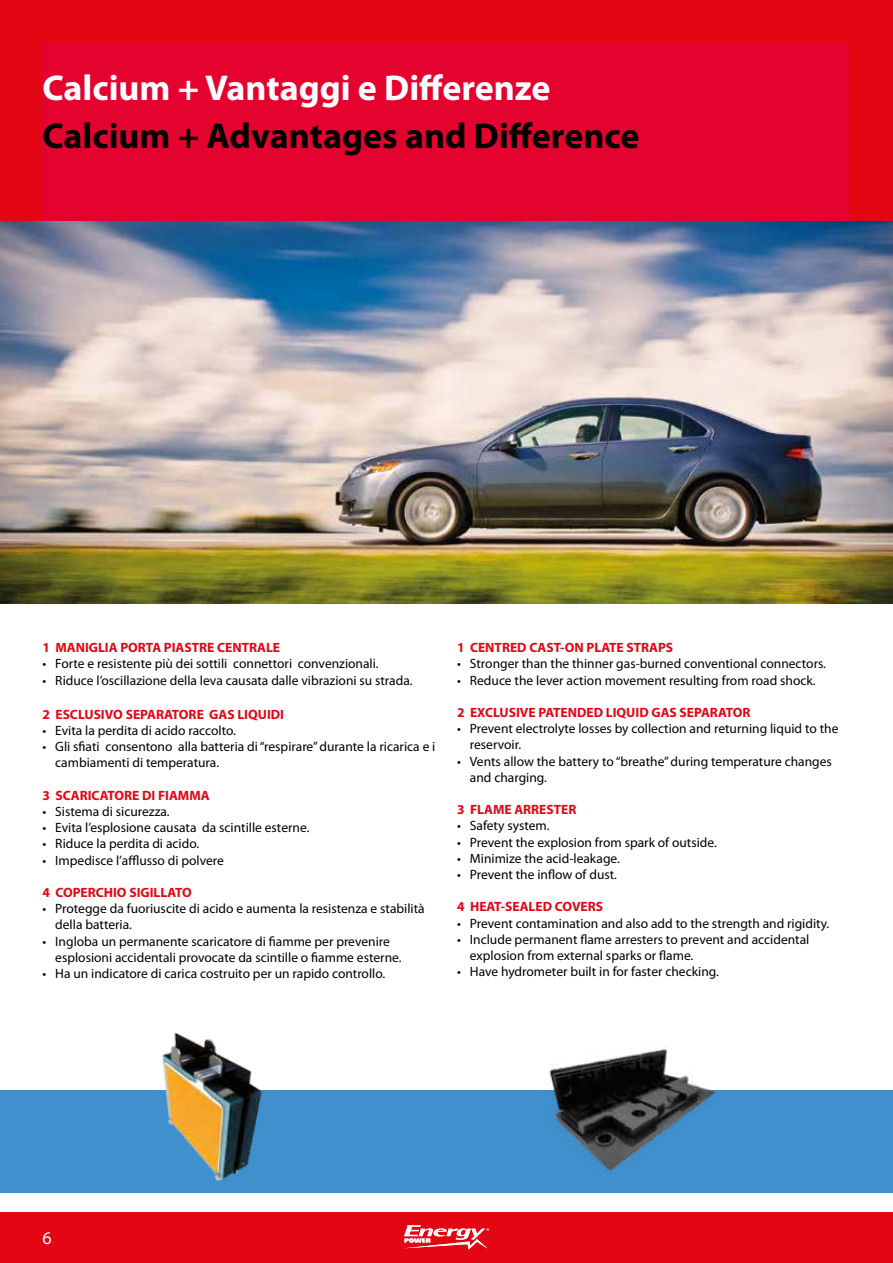
<style>
.page{position:relative;width:893px;height:1263px;background:#fff}
.page>*{position:absolute;margin:0;border:0;box-sizing:border-box;transform-origin:0 0}
.t1{font:700 36px "Myriad Pro";color:#000}
.t2{font:700 36px "Myriad Pro";color:#fff}
.t3{font:18px "Myriad Pro";color:#fff}
.t4{font:13.5px/16.2px "Myriad Pro";color:#000}
.t5{font:700 13.5px "Myriad Pro";color:#e30613}
</style>
<div class="page">
<div style="left:0;top:0;width:893px;height:221px;background:#e30613"></div>
<img style="left:0;top:221px;width:893px;height:383px">
<div style="left:0;top:1091px;width:893px;height:102px;background:#4090ce"></div>
<div style="left:43px;top:43px;width:807px;height:178px;background:#e4032e"></div>
<img style="left:153px;top:1032px;width:115px;height:149px">
<img style="left:540px;top:1047px;width:179px;height:124px">
<div style="left:0;top:1212px;width:893px;height:51px;background:#e30613"></div>
<svg style="left:404px;top:1225px;width:85px;height:24px"></svg>
<h1 class="t2" style="left:43px;top:64px;width:509px">Calcium + Vantaggi e Differenze</h1>
<h1 class="t1" style="left:43px;top:112px;width:598px">Calcium + Advantages and Difference</h1>
<p class="t5" style="left:43px;top:639px;width:239px">1 MANIGLIA PORTA PIASTRE CENTRALE</p>
<p class="t4" style="left:43px;top:656px;width:338px">• Forte e resistente più dei sottili connettori convenzionali.</p>
<p class="t4" style="left:43px;top:672px;width:372px">• Riduce l’oscillazione della leva causata dalle vibrazioni su strada.</p>
<p class="t5" style="left:43px;top:705px;width:243px">2 ESCLUSIVO SEPARATORE GAS LIQUIDI</p>
<p class="t4" style="left:43px;top:722px;width:195px">• Evita la perdita di acido raccolto.</p>
<p class="t4" style="left:55px;top:738px;width:382px;text-indent:-13px">• Gli sfiati consentono alla batteria di “respirare” durante la ricarica e i cambiamenti di temperatura.</p>
<p class="t5" style="left:43px;top:786px;width:169px">3 SCARICATORE DI FIAMMA</p>
<p class="t4" style="left:43px;top:803px;width:129px">• Sistema di sicurezza.</p>
<p class="t4" style="left:43px;top:819px;width:268px">• Evita l’esplosione causata da scintille esterne.</p>
<p class="t4" style="left:43px;top:836px;width:158px">• Riduce la perdita di acido.</p>
<p class="t4" style="left:43px;top:852px;width:183px">• Impedisce l’afflusso di polvere</p>
<p class="t5" style="left:43px;top:884px;width:151px">4 COPERCHIO SIGILLATO</p>
<p class="t4" style="left:55px;top:900px;width:371px;text-indent:-13px">• Protegge da fuoriuscite di acido e aumenta la resistenza e stabilità della batteria.</p>
<p class="t4" style="left:55px;top:933px;width:348px;text-indent:-13px">• Ingloba un permanente scaricatore di fiamme per prevenire esplosioni accidentali provocate da scintille o fiamme esterne.</p>
<p class="t4" style="left:43px;top:965px;width:344px">• Ha un indicatore di carica costruito per un rapido controllo.</p>
<p class="t5" style="left:457px;top:639px;width:218px">1 CENTRED CAST-ON PLATE STRAPS</p>
<p class="t4" style="left:457px;top:656px;width:370px">• Stronger than the thinner gas-burned conventional connectors.</p>
<p class="t4" style="left:457px;top:672px;width:360px">• Reduce the lever action movement resulting from road shock.</p>
<p class="t5" style="left:457px;top:704px;width:295px">2 EXCLUSIVE PATENDED LIQUID GAS SEPARATOR</p>
<p class="t4" style="left:470px;top:720px;width:370px;text-indent:-13px">• Prevent electrolyte losses by collection and returning liquid to the reservoir.</p>
<p class="t4" style="left:470px;top:753px;width:363px;text-indent:-13px">• Vents allow the battery to “breathe” during temperature changes and charging.</p>
<p class="t5" style="left:457px;top:801px;width:121px">3 FLAME ARRESTER</p>
<p class="t4" style="left:457px;top:818px;width:94px">• Safety system.</p>
<p class="t4" style="left:457px;top:834px;width:261px">• Prevent the explosion from spark of outside.</p>
<p class="t4" style="left:457px;top:850px;width:164px">• Minimize the acid-leakage.</p>
<p class="t4" style="left:457px;top:866px;width:161px">• Prevent the inflow of dust.</p>
<p class="t5" style="left:457px;top:898px;width:148px">4 HEAT-SEALED COVERS</p>
<p class="t4" style="left:457px;top:915px;width:374px">• Prevent contamination and also add to the strength and rigidity.</p>
<p class="t4" style="left:470px;top:931px;width:341px;text-indent:-13px">• Include permanent flame arresters to prevent and accidental explosion from external sparks or flame.</p>
<p class="t4" style="left:457px;top:963px;width:263px">• Have hydrometer built in for faster checking.</p>
<h2 class="t3" style="left:43px;top:1227px;width:11px">6</h2>
</div>
